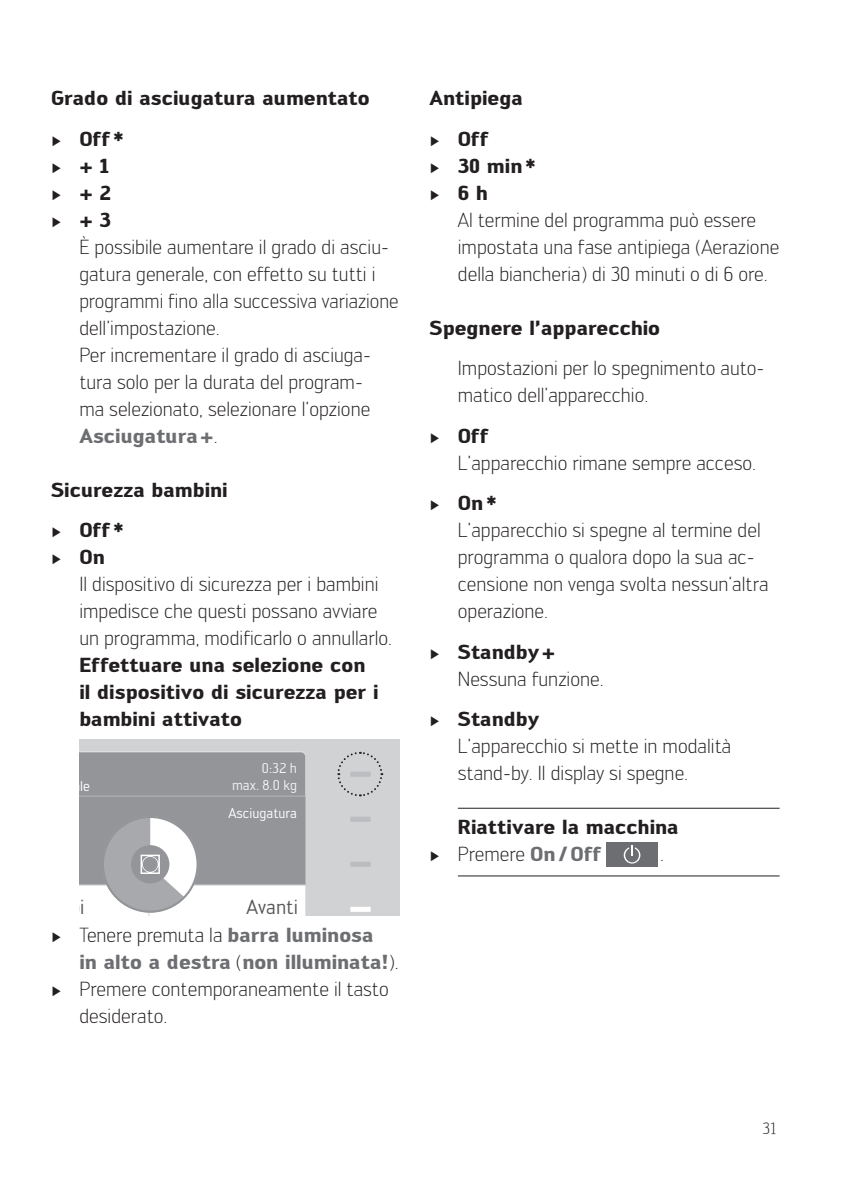
<style>
.page{position:relative;width:842px;height:1191px;background:#fff}
.page>*{position:absolute;margin:0;border:0;box-sizing:border-box;transform-origin:0 0}
.t1{font:300 20px/27px "Engel";color:#231f20}
.t2{font:700 20px/27px "Engel";color:#231f20}
.t3{font:700 20px "Engel";color:#6d6e71}
.t4{font:20px "Engel";color:#57585a}
.t5{font:300 16px "Engel";color:#231f20}
.t6{font:14px/16.4px "Engel";color:#f2f3f4;text-align:right}
.t7{font:14px "Engel";color:#fff}
.s1{font-family:"Century";font-weight:400;font-size:14px}
.s2{font-weight:300;color:#231f20}
.s3{font-weight:700}
.s4{font-weight:700;color:#6d6e71}
.s5{font-weight:300}
.s6{color:#6d6e71}
</style>
<div class="page">
<div style="left:79px;top:739px;width:321px;height:176px;background:#d1d2d4"></div>
<div style="left:350px;top:906px;width:21px;height:6px;background:#fff"></div>
<div style="left:350px;top:816px;width:21px;height:6px;background:#bcbdc0"></div>
<div style="left:350px;top:861px;width:21px;height:6px;background:#bcbdc0"></div>
<div style="left:79px;top:748px;width:230px;height:167px;background:#d1d2d4"></div>
<svg style="left:79px;top:751px;width:227px;height:164px;background:#abacaf"></svg>
<svg style="left:336px;top:750px;width:47px;height:47px;background:#c8c9cb"></svg>
<hr style="left:458px;top:807px;width:322px;height:1px;background:#231f20">
<hr style="left:458px;top:875px;width:322px;height:1px;background:#231f20">
<div style="left:606px;top:842px;width:51px;height:25px;background:#6d6e71"></div>
<svg style="left:624px;top:845px;width:16px;height:18px"></svg>
<p class="t2" style="left:51px;top:79px;width:320px;line-height:40.4px">Grado di asciugatura aumentato <span class="s1">►</span> Off *</p>
<p class="t2" style="left:51px;top:154px;width:60px"><span class="s1">►</span> + 1</p>
<p class="t2" style="left:51px;top:181px;width:62px"><span class="s1">►</span> + 2</p>
<p class="t2" style="left:51px;top:208px;width:61px"><span class="s1">►</span> + 3</p>
<p class="t1" style="left:79px;top:233px;width:311px">È possibile aumentare il grado di asciu-</p>
<p class="t1" style="left:79px;top:260px;width:298px">gatura generale, con effetto su tutti i</p>
<p class="t1" style="left:79px;top:287px;width:321px">programmi fino alla successiva variazione</p>
<p class="t1" style="left:79px;top:314px;width:142px">dell’impostazione.</p>
<p class="t1" style="left:79px;top:341px;width:293px">Per incrementare il grado di asciuga-</p>
<p class="t1" style="left:79px;top:368px;width:285px">tura solo per la durata del program-</p>
<p class="t1" style="left:79px;top:395px;width:292px">ma selezionato, selezionare l’opzione</p>
<p class="t3" style="left:79px;top:427px;width:140px">Asciugatura +<span class="s2">.</span></p>
<p class="t2" style="left:51px;top:471px;width:178px;line-height:40.4px">Sicurezza bambini <span class="s1">►</span> Off *</p>
<p class="t1" style="left:79px;top:544px;width:314px;text-indent:-28px"><span class="s1">►</span> <span class="s3">On<br></span>Il dispositivo di sicurezza per i bambini impedisce che questi possano avviare un programma, modificarlo o annullarlo.</p>
<p class="t2" style="left:79px;top:653px;width:301px">Effettuare una selezione con il dispositivo di sicurezza per i bambini attivato</p>
<p class="t6" style="left:232px;top:761px;width:66px">0:32 h max. 8.0 kg</p>
<p class="t7" style="left:228px;top:807px;width:70px">Asciugatura</p>
<p class="t4" style="left:247px;top:899px;width:53px">Avanti</p>
<p class="t1" style="left:51px;top:922px;width:324px"><span class="s1">►</span> Tenere premuta la <span class="s4">barra luminosa</span></p>
<p class="t3" style="left:79px;top:954px;width:321px">in alto a destra <span class="s2">(</span>non illuminata!<span class="s2">).</span></p>
<p class="t1" style="left:51px;top:976px;width:339px"><span class="s1">►</span> Premere contemporaneamente il tasto</p>
<p class="t1" style="left:79px;top:1003px;width:90px">desiderato.</p>
<p class="t2" style="left:429px;top:79px;width:95px;line-height:40.4px">Antipiega <span class="s1">►</span> Off</p>
<p class="t2" style="left:429px;top:154px;width:108px"><span class="s1">►</span> 30 min * <span class="s1">►</span> 6 h</p>
<p class="t1" style="left:458px;top:206px;width:323px">Al termine del programma può essere impostata una fase antipiega (Aerazione della biancheria) di 30 minuti o di 6 ore.</p>
<p class="t2" style="left:429px;top:316px;width:232px">Spegnere l’apparecchio</p>
<p class="t1" style="left:458px;top:355px;width:308px">Impostazioni per lo spegnimento auto&shy;matico dell’apparecchio.</p>
<p class="t1" style="left:458px;top:422px;width:300px;text-indent:-28px"><span class="s1">►</span> <span class="s3">Off<br></span>L’apparecchio rimane sempre acceso.</p>
<p class="t1" style="left:458px;top:490px;width:312px;text-indent:-28px"><span class="s1">►</span> <span class="s3">On *<br></span>L’apparecchio si spegne al termine del programma o qualora dopo la sua ac&shy;censione non venga svolta nessun’altra operazione.</p>
<p class="t1" style="left:458px;top:638px;width:147px;text-indent:-28px"><span class="s1">►</span> <span class="s3">Standby +<br></span>Nessuna funzione.</p>
<p class="t1" style="left:458px;top:706px;width:275px;text-indent:-28px"><span class="s1">►</span> <span class="s3">Standby<br></span>L’apparecchio si mette in modalità stand-by. Il display si spegne.</p>
<p class="t2" style="left:429px;top:815px;width:251px;text-indent:28px">Riattivare la macchina <span class="s1">►</span> <span class="s5">Premere</span> <span class="s6">On / Off</span></p>
<p class="t1" style="left:660px;top:841px;width:5px">.</p>
<p class="t5" style="left:763px;top:1120px;width:16px">31</p>
</div>
